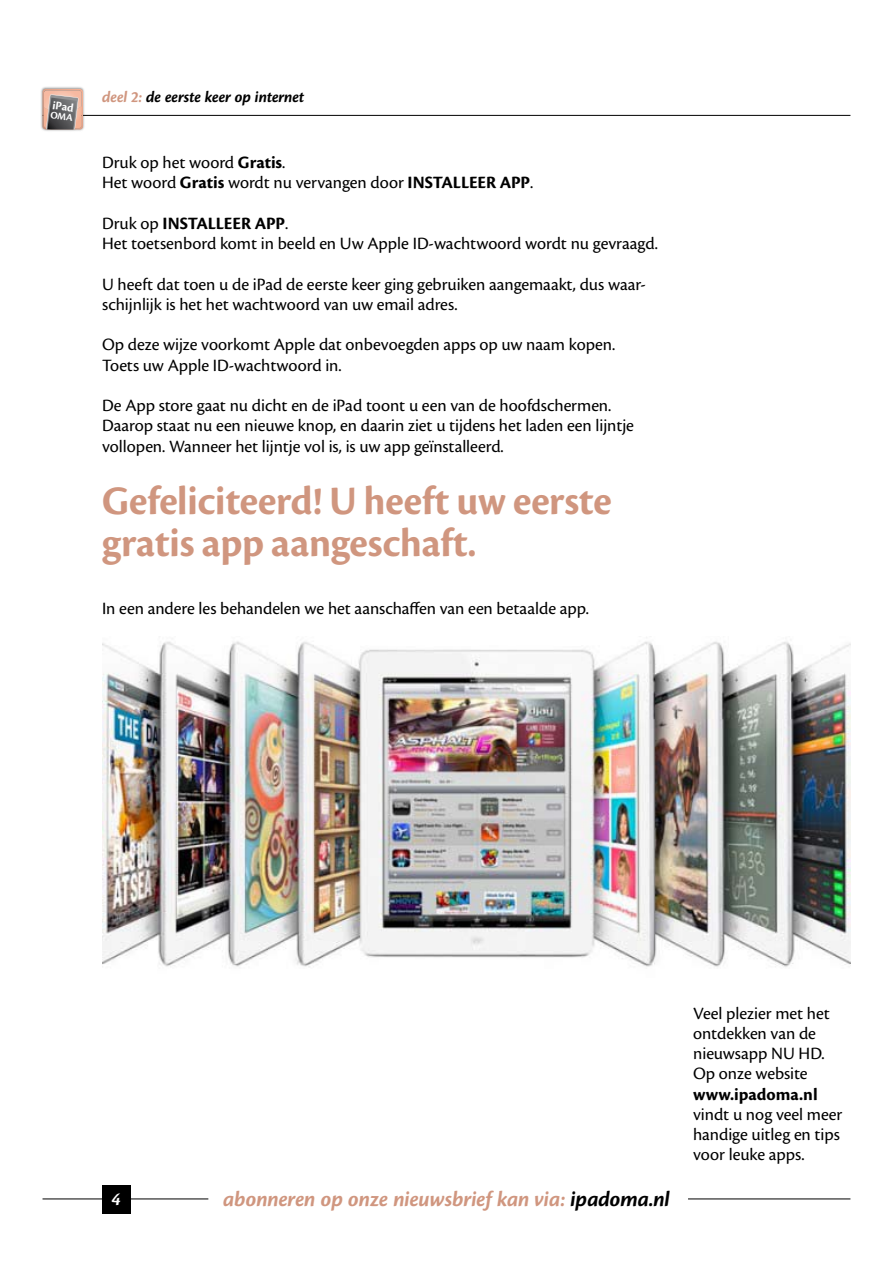
<style>
.page{position:relative;width:893px;height:1263px;background:#fff}
.page>*{position:absolute;margin:0;border:0;box-sizing:border-box;transform-origin:0 0}
.t1{font:42px/42px "Cronos Pro Bold Disp";letter-spacing:-.005em;color:#d0967f}
.t2{font:22.5px "Cronos Pro Bold Disp It";letter-spacing:-.005em;color:#d0967f}
.t3{font:18px/20.2px "Cronos Pro";color:#000}
.t4{font:700 18px "Cronos Pro";color:#000}
.t5{font:16.5px "Cronos Pro Bold Disp It";letter-spacing:-.005em;color:#000}
.t6{font:12.15px "Cronos Pro Bold Disp";color:#fff}
.s1{color:#d0967f}
.s2{font-weight:700}
.s3{color:#000}
</style>
<div class="page">
<hr style="left:43px;top:1199px;width:165px;height:1px;background:#000">
<hr style="left:688px;top:1199px;width:162px;height:1px;background:#000">
<div style="left:102px;top:1185px;width:28px;height:28px;background:#000"></div>
<hr style="left:43px;top:115px;width:807px;height:1px;background:#000">
<div style="left:39px;top:86px;width:47px;height:47px;background:#000;opacity:.5"></div>
<img style="left:102px;top:641px;width:748px;height:326px">
<svg style="left:43px;top:89px;width:40px;height:40px;background:#9d867d"></svg>
<p class="t6" style="left:54px;top:98px;width:23px;rotate:8deg">iPad</p>
<p class="t5" style="left:102px;top:87px;width:204px"><span class="s1">deel 2:</span> de eerste keer op internet</p>
<p class="t3" style="left:102px;top:152px;width:433px">Druk op het woord <span class="s2">Gratis</span>.<br>Het woord <span class="s2">Gratis</span> wordt nu vervangen door <span class="s2">INSTALLEER APP</span>.</p>
<p class="t3" style="left:102px;top:213px;width:557px">Druk op <span class="s2">INSTALLEER APP</span>.<br>Het toetsenbord komt in beeld en Uw Apple ID-wachtwoord wordt nu gevraagd.</p>
<p class="t3" style="left:102px;top:274px;width:545px">U heeft dat toen u de iPad de eerste keer ging gebruiken aangemaakt, dus waar&shy;schijnlijk is het het wachtwoord van uw email adres.</p>
<p class="t3" style="left:102px;top:335px;width:515px">Op deze wijze voorkomt Apple dat onbevoegden apps op uw naam kopen.<br>Toets uw Apple ID-wachtwoord in.</p>
<p class="t3" style="left:102px;top:395px;width:533px">De App store gaat nu dicht en de iPad toont u een van de hoofdschermen.<br>Daarop staat nu een nieuwe knop, en daarin ziet u tijdens het laden een lijntje vollopen. Wanneer het lijntje vol is, is uw app geïnstalleerd.</p>
<h1 class="t1" style="left:102px;top:480px;width:511px">Gefeliciteerd! U heeft uw eerste gratis app aangeschaft.</h1>
<p class="t3" style="left:102px;top:598px;width:488px">In een andere les behandelen we het aanschaffen van een betaalde app.</p>
<p class="t2" style="left:223px;top:1186px;width:448px">abonneren op onze nieuwsbrief kan via: <span class="s3">ipadoma.nl</span></p>
<p class="t3" style="left:693px;top:1003px;width:138px">Veel plezier met het ontdekken van de nieuwsapp NU HD.<br>Op onze website</p>
<p class="t4" style="left:693px;top:1084px;width:126px">www.ipadoma.nl</p>
<p class="t3" style="left:693px;top:1104px;width:151px">vindt u nog veel meer handige uitleg en tips voor leuke apps.</p>
</div>
